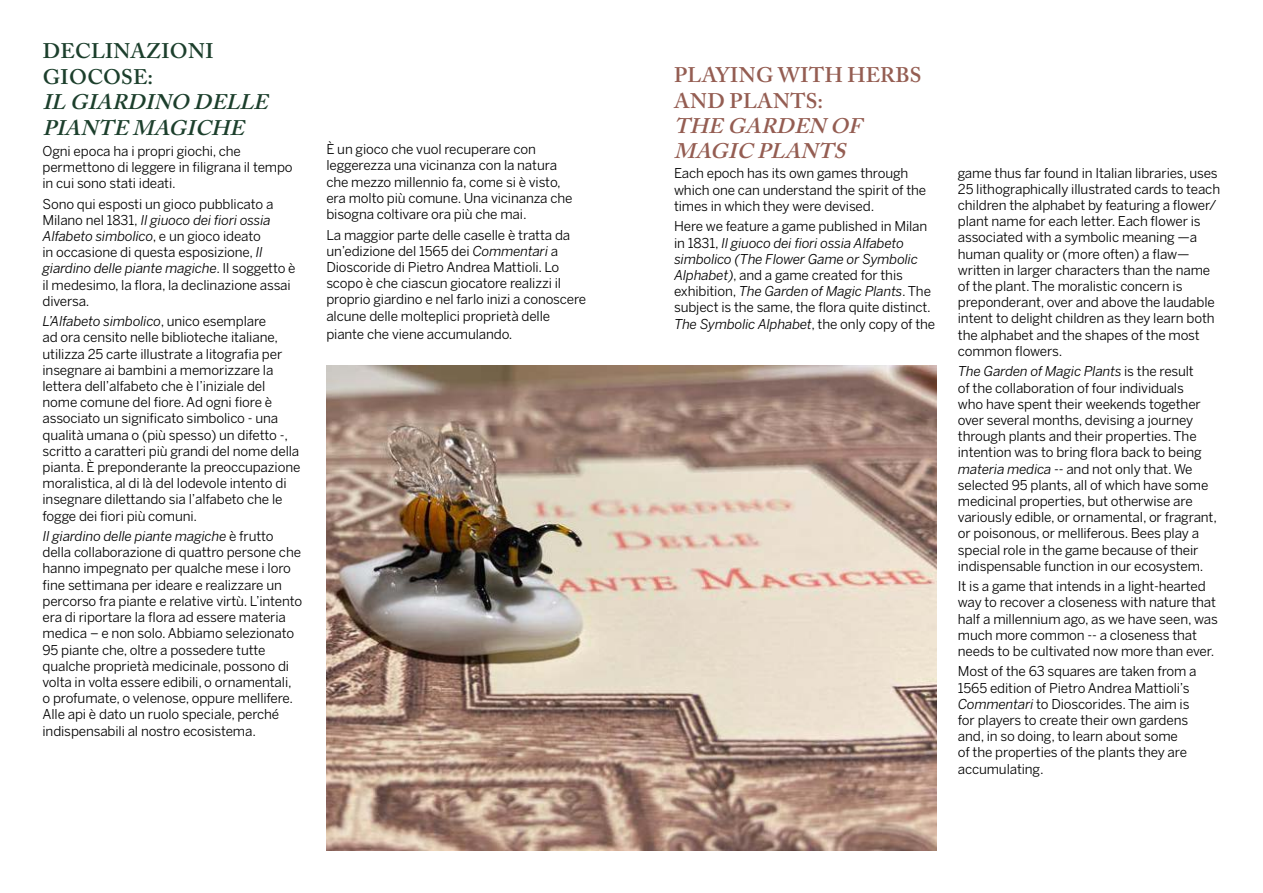
<style>
.page{position:relative;width:1263px;height:893px;background:#fff}
.page>*{position:absolute;margin:0;border:0;box-sizing:border-box;transform-origin:0 0}
.t1{font:italic 600 21px/25.8px "Adobe Caslon Pro";color:#1c3f2c}
.t2{font:600 21px/25.2px "Adobe Caslon Pro";letter-spacing:.015em;color:#945d52}
.t3{font:italic 600 21px/25.2px "Adobe Caslon Pro";color:#945d52}
.t4{font:600 21px/25.8px "Adobe Caslon Pro";letter-spacing:.015em;color:#1c3f2c}
.t5{font:13.5px/16.2px "Benton Sans";letter-spacing:-.01em;color:#000}
.s1{font-style:italic}
</style>
<div class="page">
<img style="left:326px;top:366px;width:610px;height:484px">
<h1 class="t4" style="left:43px;top:38px;width:172px">DECLINAZIONI<br>GIOCOSE:</h1>
<h1 class="t1" style="left:43px;top:89px;width:235px">ILGIARDINO DELLE<br>PIANTEMAGICHE</h1>
<p class="t5" style="left:43px;top:143px;width:252px">Ogni epoca ha i propri giochi, che permettono di leggere in filigrana il tempo in cui sono stati ideati.</p>
<p class="t5" style="left:43px;top:195px;width:255px">Sono qui esposti un gioco pubblicato a Milano nel 1831, <span class="s1">Il giuoco dei fiori ossia Alfabeto simbolico</span>, e un gioco ideato<br>in occasione di questa esposizione, <span class="s1">Il giardino delle piante magiche</span>. Il soggetto è il medesimo, la flora, la declinazione assai diversa.</p>
<p class="t5" style="left:43px;top:313px;width:259px"><span class="s1">L’Alfabeto simbolico</span>, unico esemplare<br>ad ora censito nelle biblioteche italiane, utilizza 25 carte illustrate a litografia per insegnare ai bambini a memorizzare la lettera dell’alfabeto che è l’iniziale del nome comune del fiore. Ad ogni fiore è associato un significato simbolico - una qualità umana o (più spesso) un difetto -, scritto a caratteri più grandi del nome della pianta. È preponderante la preoccupazione moralistica, al di là del lodevole intento di insegnare dilettando sia l’alfabeto che le fogge dei fiori più comuni.</p>
<p class="t5" style="left:43px;top:528px;width:261px"><span class="s1">Il giardino delle piante magiche</span> è frutto della collaborazione di quattro persone che hanno impegnato per qualche mese i loro fine settimana per ideare e realizzare un percorso fra piante e relative virtù. L’intento era di riportare la flora ad essere materia medica – e non solo. Abbiamo selezionato 95 piante che, oltre a possedere tutte qualche proprietà medicinale, possono di volta in volta essere edibili, o ornamentali, o profumate, o velenose, oppure mellifere.<br>Alle api è dato un ruolo speciale, perché indispensabili al nostro ecosistema.</p>
<p class="t5" style="left:326px;top:141px;width:248px">È un gioco che vuol recuperare con leggerezza una vicinanza con la natura che mezzo millennio fa, come si è visto, era molto più comune. Una vicinanza che bisogna coltivare ora più che mai.</p>
<p class="t5" style="left:326px;top:226px;width:261px">La maggior parte delle caselle è tratta da un’edizione del 1565 dei <span class="s1">Commentari</span> a Dioscoride di Pietro Andrea Mattioli. Lo scopo è che ciascun giocatore realizzi il proprio giardino e nel farlo inizi a conoscere alcune delle molteplici proprietà delle</p>
<p class="t5" style="left:326px;top:326px;width:188px">piante che viene accumulando.</p>
<h1 class="t2" style="left:674px;top:63px;width:249px">PLAYING WITH HERBS<br>AND PLANTS:</h1>
<h1 class="t3" style="left:674px;top:113px;width:198px">THEGARDEN OF<br>MAGICPLANTS</h1>
<p class="t5" style="left:674px;top:165px;width:254px">Each epoch has its own games through which one can understand the spirit of the times in which they were devised.</p>
<p class="t5" style="left:674px;top:218px;width:263px">Here we feature a game published in Milan in 1831, <span class="s1">Il giuoco dei fiori ossia Alfabeto simbolico (The Flower Game or Symbolic Alphabet)</span>, and a game created for this exhibition, <span class="s1">The Garden of Magic Plants</span>. The subject is the same, the flora quite distinct.<br><span class="s1">The Symbolic Alphabet</span>, the only copy of the</p>
<p class="t5" style="left:958px;top:164px;width:264px">game thus far found in Italian libraries, uses 25 lithographically illustrated cards to teach children the alphabet by featuring a flower/ plant name for each letter. Each flower is associated with a symbolic meaning —a human quality or (more often) a flaw— written in larger characters than the name of the plant. The moralistic concern is preponderant, over and above the laudable intent to delight children as they learn both the alphabet and the shapes of the most common flowers.</p>
<p class="t5" style="left:958px;top:363px;width:261px"><span class="s1">The Garden of Magic Plants</span> is the result<br>of the collaboration of four individuals<br>who have spent their weekends together over several months, devising a journey through plants and their properties. The intention was to bring flora back to being <span class="s1">materia medica</span> -- and not only that. We selected 95 plants, all of which have some medicinal properties, but otherwise are variously edible, or ornamental, or fragrant, or poisonous, or melliferous. Bees play a special role in the game because of their indispensable function in our ecosystem.</p>
<p class="t5" style="left:958px;top:578px;width:261px">It is a game that intends in a light-hearted way to recover a closeness with nature that half a millennium ago, as we have seen, was much more common -- a closeness that needs to be cultivated now more than ever.</p>
<p class="t5" style="left:958px;top:663px;width:240px">Most of the 63 squares are taken from a 1565 edition of Pietro Andrea Mattioli’s <span class="s1">Commentari</span> to Dioscorides. The aim is for players to create their own gardens and, in so doing, to learn about some<br>of the properties of the plants they are accumulating.</p>
</div>
